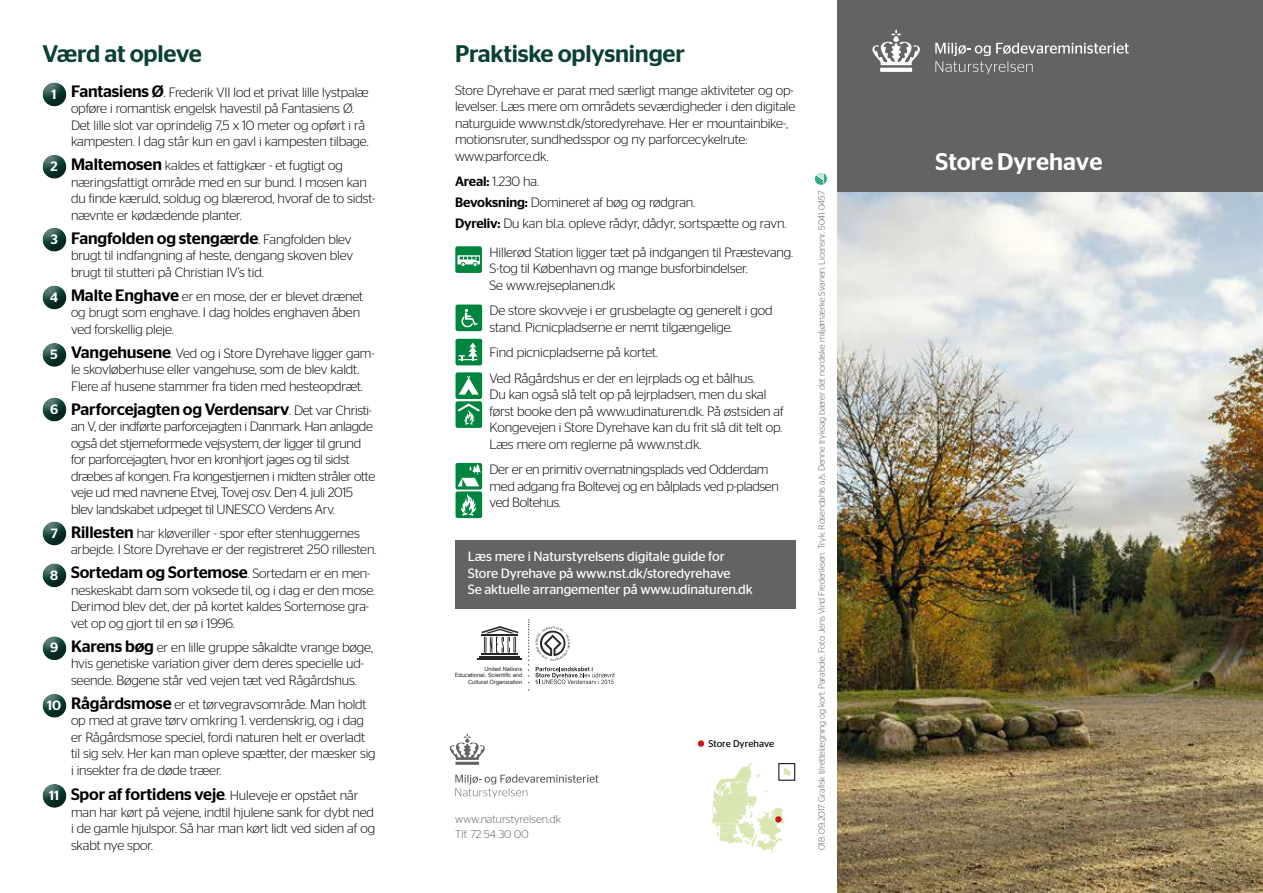
<style>
.page{position:relative;width:1263px;height:893px;background:#fff}
.page>*{position:absolute;margin:0;border:0;box-sizing:border-box;transform-origin:0 0}
.t1{font:500 24px "Stag Sans";letter-spacing:-.01em;color:#0b4035}
.t2{font:500 24px "Stag Sans";color:#fff}
.t3{font:500 16.5px "Stag Sans";letter-spacing:-.01em;color:#000}
.t4{font:300 13.5px/16.5px "Stag Sans";letter-spacing:-.01em;color:#000}
.t5{font:13.5px/16.5px "Stag Sans";letter-spacing:-.01em;color:#fff}
.t6{font:500 13.5px "Stag Sans";color:#fff}
.t7{font:300 11.25px/15px "Stag Sans";color:#646363}
.t8{font:9.75px "Stag Sans";color:#000}
.t9{font:300 9px "Stag Sans";letter-spacing:-.01em;color:#575756}
.t10{font:5.7px/6.3px "Arial";color:#000;text-align:right}
.s1{font-weight:500;font-size:16.5px}
.s2{font-weight:300;font-size:13.5px}
.s3{font-weight:500}
</style>
<div class="page">
<div style="left:455px;top:540px;width:340px;height:68px;background:#646363"></div>
<img style="left:838px;top:191px;width:425px;height:702px">
<svg style="left:711px;top:762px;width:80px;height:90px"></svg>
<div style="left:779px;top:763px;width:16px;height:17px;border:1px solid #000"></div>
<div style="left:698px;top:740px;width:6px;height:7px;background:#cd1719;border-radius:50%"></div>
<svg style="left:775px;top:816px;width:7px;height:7px"></svg>
<div style="left:838px;top:0;width:425px;height:191px;background:#646363"></div>
<div style="left:455px;top:305px;width:27px;height:26px;background:#00853e;border-radius:2px"></div>
<svg style="left:461px;top:309px;width:17px;height:18px"></svg>
<svg style="left:815px;top:173px;width:12px;height:12px"></svg>
<div style="left:42px;top:82px;width:26px;height:26px;background:#000;opacity:.4"></div>
<div style="left:455px;top:246px;width:27px;height:27px;background:#00853e;border-radius:2px"></div>
<svg style="left:457px;top:255px;width:23px;height:11px"></svg>
<div style="left:42px;top:155px;width:26px;height:25px;background:#000;opacity:.4"></div>
<div style="left:42px;top:228px;width:26px;height:25px;background:#000;opacity:.4"></div>
<div style="left:42px;top:285px;width:26px;height:26px;background:#000;opacity:.4"></div>
<div style="left:42px;top:343px;width:26px;height:25px;background:#000;opacity:.4"></div>
<div style="left:42px;top:397px;width:26px;height:26px;background:#000;opacity:.4"></div>
<div style="left:42px;top:521px;width:26px;height:26px;background:#000;opacity:.4"></div>
<div style="left:42px;top:563px;width:26px;height:26px;background:#000;opacity:.4"></div>
<div style="left:42px;top:636px;width:26px;height:26px;background:#000;opacity:.4"></div>
<div style="left:455px;top:339px;width:27px;height:26px;background:#00853e;border-radius:2px"></div>
<svg style="left:459px;top:343px;width:18px;height:17px"></svg>
<div style="left:42px;top:694px;width:26px;height:25px;background:#000;opacity:.4"></div>
<div style="left:42px;top:784px;width:26px;height:25px;background:#000;opacity:.4"></div>
<div style="left:455px;top:401px;width:27px;height:27px;background:#00853e;border-radius:2px"></div>
<svg style="left:458px;top:403px;width:22px;height:22px"></svg>
<div style="left:455px;top:372px;width:27px;height:27px;background:#00853e;border-radius:2px"></div>
<svg style="left:459px;top:376px;width:20px;height:19px"></svg>
<svg style="left:935px;top:43px;width:194px;height:31px"></svg>
<svg style="left:872px;top:30px;width:48px;height:42px"></svg>
<svg style="left:455px;top:775px;width:143px;height:23px"></svg>
<svg style="left:450px;top:733px;width:35px;height:32px"></svg>
<svg style="left:455px;top:463px;width:27px;height:27px"></svg>
<svg style="left:458px;top:464px;width:23px;height:22px"></svg>
<div style="left:455px;top:491px;width:27px;height:27px;background:#00853e;border-radius:2px"></div>
<svg style="left:461px;top:493px;width:15px;height:23px"></svg>
<svg style="left:528px;top:619px;width:1px;height:64px"></svg>
<hr style="left:482px;top:653px;width:36px;height:2px;background:#000">
<hr style="left:480px;top:656px;width:40px;height:2px;background:#000">
<hr style="left:478px;top:659px;width:44px;height:1px;background:#000">
<svg style="left:482px;top:626px;width:36px;height:27px"></svg>
<svg style="left:535px;top:667px;width:80px;height:17px"></svg>
<svg style="left:540px;top:630px;width:26px;height:26px"></svg>
<h1 class="t1" style="left:43px;top:40px;width:161px">Værd at opleve</h1>
<p class="t6" style="left:52px;top:86px;width:7px">1</p>
<p class="t6" style="left:51px;top:158px;width:9px">2</p>
<p class="t6" style="left:51px;top:231px;width:9px">3</p>
<p class="t6" style="left:50px;top:289px;width:9px">4</p>
<p class="t6" style="left:51px;top:347px;width:9px">5</p>
<p class="t6" style="left:50px;top:401px;width:10px">6</p>
<p class="t6" style="left:51px;top:525px;width:9px">7</p>
<p class="t6" style="left:50px;top:567px;width:10px">8</p>
<p class="t6" style="left:50px;top:640px;width:10px">9</p>
<p class="t6" style="left:47px;top:697px;width:16px">10</p>
<p class="t6" style="left:49px;top:787px;width:12px">11</p>
<p class="t4" style="left:71px;top:83px;width:299px"><span class="s1">Fantasiens Ø</span>. Frederik VII lod et privat lille lystpalæ opføre i romantisk engelsk havestil på Fantasiens Ø.<br>Det lille slot var oprindelig 7,5 x 10 meter og opført i rå kampesten. I dag står kun en gavl i kampesten tilbage.</p>
<p class="t4" style="left:71px;top:157px;width:306px"><span class="s1">Maltemosen</span> kaldes et fattigkær - et fugtigt og næringsfattigt område med en sur bund. I mosen kan du finde kæruld, soldug og blærerod, hvoraf de to sidst&shy;nævnte er kødædende planter.</p>
<p class="t3" style="left:71px;top:228px;width:282px">Fangfolden og stengærde<span class="s2">. Fangfolden blev</span></p>
<p class="t4" style="left:71px;top:247px;width:284px">brugt til indfangning af heste, dengang skoven blev brugt til stutteri på Christian IV’s tid.</p>
<p class="t4" style="left:71px;top:287px;width:294px"><span class="s1">Malte Enghave</span> er en mose, der er blevet drænet og brugt som enghave. I dag holdes enghaven åben ved forskellig pleje.</p>
<p class="t4" style="left:71px;top:344px;width:305px"><span class="s1">Vangehusene</span>. Ved og i Store Dyrehave ligger gam&shy;le skovløberhuse eller vangehuse, som de blev kaldt.<br>Flere af husene stammer fra tiden med hesteopdræt.</p>
<p class="t3" style="left:71px;top:399px;width:302px">Parforcejagten og Verdensarv<span class="s2">. Det var Christi-</span></p>
<p class="t4" style="left:71px;top:418px;width:306px">an V, der indførte parforcejagten i Danmark. Han anlagde også det stjerneformede vejsystem, der ligger til grund for parforcejagten, hvor en kronhjort jages og til sidst dræbes af kongen. Fra kongestjernen i midten stråler otte veje ud med navnene Etvej, Tovej osv. Den 4. juli 2015 blev landskabet udpeget til UNESCO Verdens Arv.</p>
<p class="t4" style="left:71px;top:524px;width:307px"><span class="s1">Rillesten</span> har kløveriller - spor efter stenhuggernes arbejde. I Store Dyrehave er der registreret 250 rillesten.</p>
<p class="t3" style="left:71px;top:563px;width:301px">Sortedam og Sortemose<span class="s2">. Sortedam er en men-</span></p>
<p class="t4" style="left:71px;top:581px;width:306px">neskeskabt dam som voksede til, og i dag er den mose.<br>Derimod blev det, der på kortet kaldes Sortemose gra&shy;vet op og gjort til en sø i 1996.</p>
<p class="t4" style="left:71px;top:638px;width:303px"><span class="s1">Karens bøg</span> er en lille gruppe såkaldte vrange bøge, hvis genetiske variation giver dem deres specielle ud&shy;seende. Bøgene står ved vejen tæt ved Rågårdshus.</p>
<p class="t4" style="left:71px;top:695px;width:306px"><span class="s1">Rågårdsmose</span> er et tørvegravsområde. Man holdt op med at grave tørv omkring 1. verdenskrig, og i dag er Rågårdsmose speciel, fordi naturen helt er overladt til sig selv. Her kan man opleve spætter, der mæsker sig i insekter fra de døde træer.</p>
<p class="t4" style="left:71px;top:787px;width:306px"><span class="s1">Spor af fortidens veje</span>. Huleveje er opstået når man har kørt på vejene, indtil hjulene sank for dybt ned i de gamle hjulspor. Så har man kørt lidt ved siden af og skabt nye spor.</p>
<h1 class="t1" style="left:455px;top:40px;width:231px">Praktiske oplysninger</h1>
<p class="t4" style="left:455px;top:82px;width:342px">Store Dyrehave er parat med særligt mange aktiviteter og op&shy;levelser. Læs mere om områdets seværdigheder i den digitale naturguide www.nst.dk/storedyrehave. Her er mountainbike-, motionsruter, sundhedsspor og ny parforcecykelrute: www.parforce.dk.</p>
<p class="t4" style="left:455px;top:171px;width:333px;line-height:21px"><span class="s3">Areal:</span> 1.230 ha.<br><span class="s3">Bevoksning:</span> Domineret af bøg og rødgran.<br><span class="s3">Dyreliv:</span> Du kan bl.a. opleve rådyr, dådyr, sortspætte og ravn.</p>
<p class="t4" style="left:489px;top:244px;width:305px">Hillerød Station ligger tæt på indgangen til Præstevang.<br>S-tog til København og mange busforbindelser.<br>Se www.rejseplanen.dk</p>
<p class="t4" style="left:489px;top:302px;width:285px">De store skovveje i er grusbelagte og generelt i god stand. Picnicpladserne er nemt tilgængelige.</p>
<p class="t4" style="left:489px;top:340px;width:267px;line-height:25.5px">Find picnicpladserne på kortet.<br>Ved Rågårdshus er der en lejrplads og et bålhus.</p>
<p class="t4" style="left:489px;top:386px;width:296px">Du kan også slå telt op på lejrpladsen, men du skal først booke den på www.udinaturen.dk. På østsiden af Kongevejen i Store Dyrehave kan du frit slå dit telt op.<br>Læs mere om reglerne på www.nst.dk.</p>
<p class="t4" style="left:489px;top:461px;width:291px">Der er en primitiv overnatningsplads ved Odderdam med adgang fra Boltevej og en bålplads ved p-pladsen ved Boltehus.</p>
<p class="t5" style="left:468px;top:548px;width:287px">Læs mere i Naturstyrelsens digitale guide for<br>Store Dyrehave på www.nst.dk/storedyrehave<br>Se aktuelle arrangementer på www.udinaturen.dk</p>
<p class="t10" style="left:455px;top:666px;width:69px">United Nations<br>Educational, Scientific and<br>Cultural Organization</p>
<p class="t7" style="left:455px;top:812px;width:107px">www.naturstyrelsen.dk<br>Tlf. 72 54 30 00</p>
<p class="t8" style="left:708px;top:738px;width:67px">Store Dyrehave</p>
<p class="t9" style="left:817px;top:850px;width:661px;rotate:-90deg">018. 09..2017. Grafisk tilrettelægning og kort: Parabole. Foto: Jens Vind Frederiksen. Tryk: Rosendahls a/s. Denne tryksag bærer det nordiske miljømærke Svanen. Licensnr. 5041 0457</p>
<h1 class="t2" style="left:935px;top:148px;width:168px">Store Dyrehave</h1>
</div>
